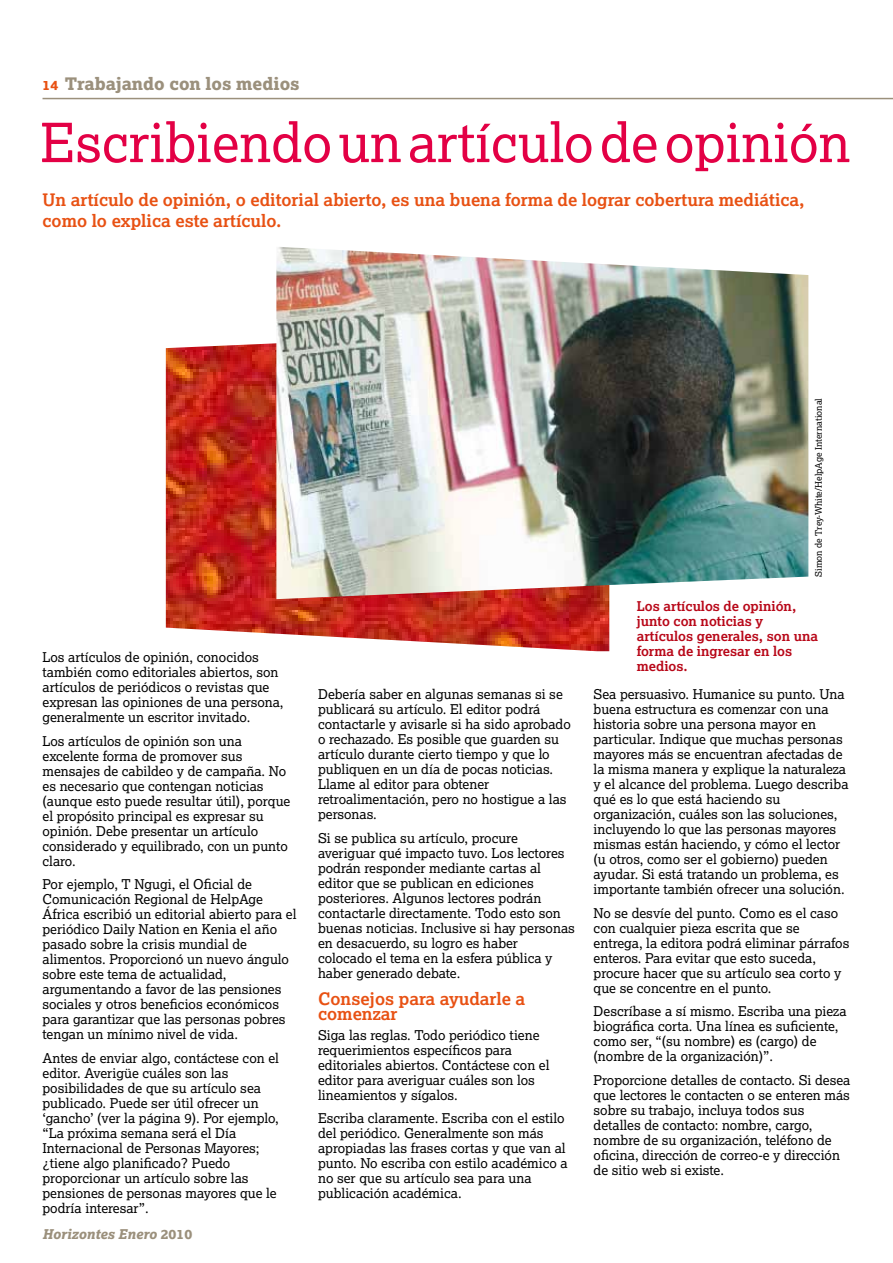
<style>
.page{position:relative;width:893px;height:1263px;background:#fff}
.page>*{position:absolute;margin:0;border:0;box-sizing:border-box;transform-origin:0 0}
.t1{font:54px "Lexia";color:#e30045}
.t2{font:700 17.25px/15px "Lexia";color:#e85113}
.t3{font:17.25px "Lexia X Bold";color:#9b907c}
.t4{font:13.5px/15px "Lexia";color:#000}
.t5{font:700 13.5px/15px "Lexia";color:#b80718}
.t6{font:italic 13.5px "Lexia X Bold";color:#9b907c}
.t7{font:9px "Lexia";color:#000}
.s1{font-size:13.5px;color:#e85113}
.s2{font-style:normal}
</style>
<div class="page">
<hr style="left:43px;top:98px;width:850px;height:1px;background:#9b907c">
<img style="left:166px;top:343px;width:443px;height:308px">
<img style="left:276px;top:247px;width:532px;height:352px">
<p class="t3" style="left:43px;top:72px;width:259px"><span class="s1">14</span> Trabajando con los medios</p>
<h1 class="t1" style="left:40px;top:108px;width:811px">Escribiendo un artículo de opinión</h1>
<p class="t2" style="left:43px;top:188px;width:764px;line-height:21px">Un artículo de opinión, o editorial abierto, es una buena forma de lograr cobertura mediática, como lo explica este artículo.</p>
<p class="t4" style="left:43px;top:649px;width:243px">Los artículos de opinión, conocidos también como editoriales abiertos, son artículos de periódicos o revistas que expresan las opiniones de una persona, generalmente un escritor invitado.</p>
<p class="t4" style="left:43px;top:733px;width:249px">Los artículos de opinión son una excelente forma de promover sus mensajes de cabildeo y de campaña. No es necesario que contengan noticias (aunque esto puede resultar útil), porque el propósito principal es expresar su opinión. Debe presentar un artículo considerado y equilibrado, con un punto claro.</p>
<p class="t4" style="left:43px;top:876px;width:255px">Por ejemplo, T Ngugi, el Oficial de Comunicación Regional de HelpAge África escribió un editorial abierto para el periódico Daily Nation en Kenia el año pasado sobre la crisis mundial de alimentos. Proporcionó un nuevo ángulo sobre este tema de actualidad, argumentando a favor de las pensiones sociales y otros beneficios económicos para garantizar que las personas pobres tengan un mínimo nivel de vida.</p>
<p class="t4" style="left:43px;top:1050px;width:238px">Antes de enviar algo, contáctese con el editor. Averigüe cuáles son las posibilidades de que su artículo sea publicado. Puede ser útil ofrecer un ‘gancho’ (ver la página 9). Por ejemplo, “La próxima semana será el Día Internacional de Personas Mayores; ¿tiene algo planificado? Puedo proporcionar un artículo sobre las pensiones de personas mayores que le podría interesar”.</p>
<p class="t6" style="left:43px;top:1225px;width:151px">Horizontes Enero <span class="s2">2010</span></p>
<p class="t4" style="left:318px;top:686px;width:254px">Debería saber en algunas semanas si se publicará su artículo. El editor podrá contactarle y avisarle si ha sido aprobado o rechazado. Es posible que guarden su artículo durante cierto tiempo y que lo publiquen en un día de pocas noticias.<br>Llame al editor para obtener retroalimentación, pero no hostigue a las personas.</p>
<p class="t4" style="left:318px;top:830px;width:258px">Si se publica su artículo, procure averiguar qué impacto tuvo. Los lectores podrán responder mediante cartas al editor que se publican en ediciones posteriores. Algunos lectores podrán contactarle directamente. Todo esto son buenas noticias. Inclusive si hay personas en desacuerdo, su logro es haber colocado el tema en la esfera pública y haber generado debate.</p>
<p class="t2" style="left:318px;top:991px;width:209px">Consejos para ayudarle a comenzar</p>
<p class="t4" style="left:318px;top:1027px;width:233px">Siga las reglas. Todo periódico tiene requerimientos específicos para editoriales abiertos. Contáctese con el editor para averiguar cuáles son los lineamientos y sígalos.</p>
<p class="t4" style="left:318px;top:1110px;width:251px">Escriba claramente. Escriba con el estilo del periódico. Generalmente son más apropiadas las frases cortas y que van al punto. No escriba con estilo académico a no ser que su artículo sea para una publicación académica.</p>
<p class="t7" style="left:813px;top:577px;width:180px;rotate:-90deg">Simon de Trey-White/HelpAge International</p>
<p class="t5" style="left:637px;top:598px;width:183px">Los artículos de opinión, junto con noticias y artículos generales, son una forma de ingresar en los medios.</p>
<p class="t4" style="left:594px;top:686px;width:256px">Sea persuasivo. Humanice su punto. Una buena estructura es comenzar con una historia sobre una persona mayor en particular. Indique que muchas personas mayores más se encuentran afectadas de la misma manera y explique la naturaleza y el alcance del problema. Luego describa qué es lo que está haciendo su organización, cuáles son las soluciones, incluyendo lo que las personas mayores mismas están haciendo, y cómo el lector (u otros, como ser el gobierno) pueden ayudar. Si está tratando un problema, es importante también ofrecer una solución.</p>
<p class="t4" style="left:594px;top:905px;width:257px">No se desvíe del punto. Como es el caso con cualquier pieza escrita que se entrega, la editora podrá eliminar párrafos enteros. Para evitar que esto suceda, procure hacer que su artículo sea corto y que se concentre en el punto.</p>
<p class="t4" style="left:594px;top:1003px;width:254px">Descríbase a sí mismo. Escriba una pieza biográfica corta. Una línea es suficiente, como ser, “(su nombre) es (cargo) de (nombre de la organización)”.</p>
<p class="t4" style="left:594px;top:1072px;width:258px">Proporcione detalles de contacto. Si desea que lectores le contacten o se enteren más sobre su trabajo, incluya todos sus detalles de contacto: nombre, cargo, nombre de su organización, teléfono de oficina, dirección de correo-e y dirección de sitio web si existe.</p>
</div>
